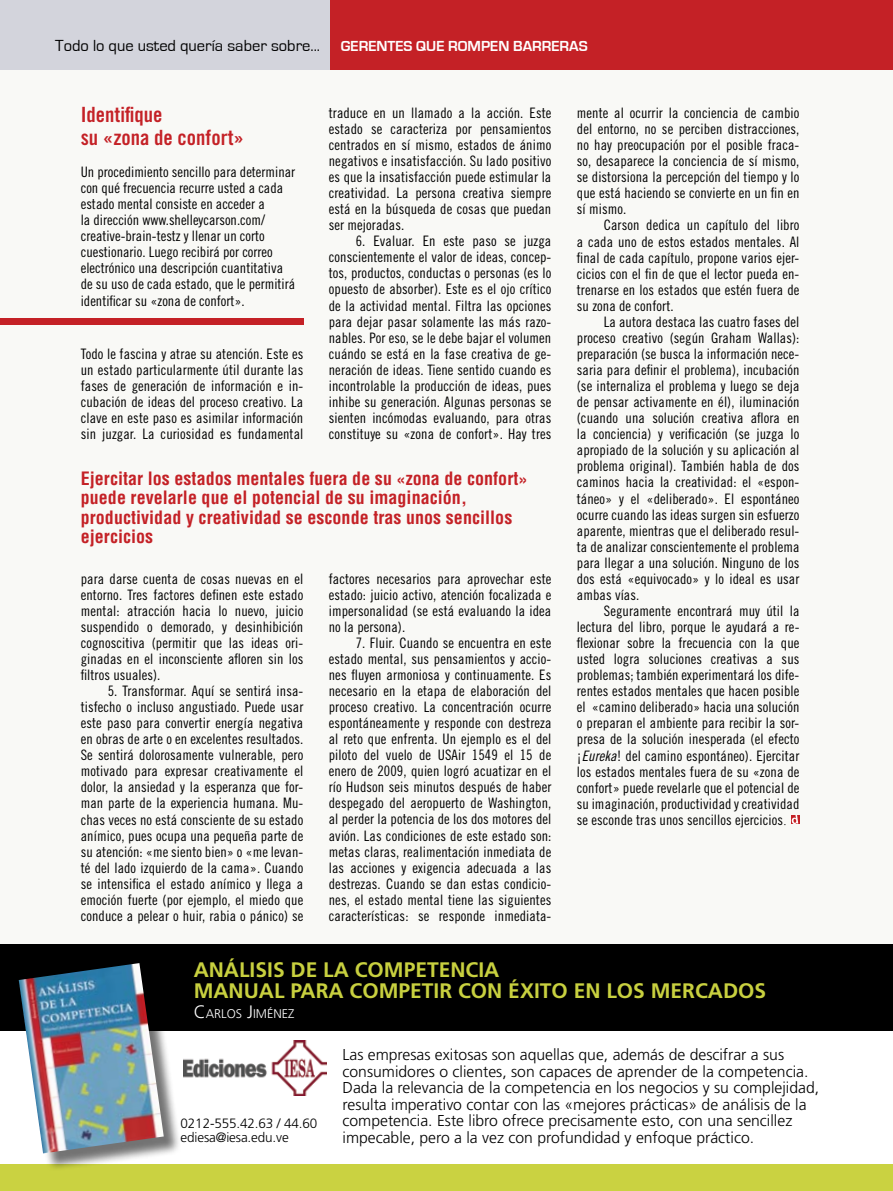
<style>
.page{position:relative;width:893px;height:1191px;background:#fff}
.page>*{position:absolute;margin:0;border:0;box-sizing:border-box;transform-origin:0 0}
.t1{font:700 21px "Frutiger";color:#c8d03f}
.t2{font:21px/22.5px "Trade Gothic Bold Cond Twenty";color:#c42126}
.t3{font:700 condensed 18px/19.5px "Helvetica";letter-spacing:.005em;color:#c42126}
.t4{font:16.5px "Eurostile";color:#000}
.t5{font:300 15.75px/16.5px "Frutiger";color:#000}
.t6{font:700 15px "Eurostile";color:#fff}
.t7{font:14.4px/16px "Trade Gothic Cond Eighteen";letter-spacing:.005em;color:#000;text-align:justify}
.t8{font:300 13.5px/14.2px "Frutiger";letter-spacing:-.01em;color:#000}
.t9{font:300 12.6px "Frutiger";color:#fff}
.s1{font-family:"Trade Gothic Cond Eighteen Obl"}
.s2{font-family:"Berkeley"}
.s3{font-size:18px}
</style>
<div class="page">
<div style="left:0;top:0;width:893px;height:1126px;background:#f9f9f6"></div>
<div style="left:0;top:0;width:893px;height:69px;background:#d3d4dc"></div>
<div style="left:330px;top:0;width:563px;height:69px;background:#c42126"></div>
<svg style="left:791px;top:815px;width:8px;height:8px"></svg>
<svg style="left:792px;top:815px;width:6px;height:9px"></svg>
<div style="left:0;top:318px;width:303px;height:6px;background:#c42126"></div>
<div style="left:0;top:944px;width:893px;height:247px;background:#cad241"></div>
<div style="left:0;top:990px;width:893px;height:173px;background:#fff"></div>
<img style="left:184px;top:1041px;width:142px;height:54px">
<div style="left:0;top:944px;width:893px;height:86px;background:#000"></div>
<div style="left:21px;top:965px;width:160px;height:206px;background:#000;opacity:.55"></div>
<img style="left:19px;top:963px;width:145px;height:190px">
<p class="t4" style="left:55px;top:37px;width:266px">Todo lo que usted quería saber sobre...</p>
<p class="t6" style="left:341px;top:38px;width:248px">GERENTES QUE ROMPEN BARRERAS</p>
<h1 class="t2" style="left:81px;top:103px;width:165px">Identifique<br>su «zona de confort»</h1>
<p class="t7" style="left:81px;top:164px;width:216px;text-align:left">Un procedimiento sencillo para determinar con qué frecuencia recurre usted a cada estado mental consiste en acceder a<br>la dirección www.shelleycarson.com/ creative-brain-testz y llenar un corto cuestionario. Luego recibirá por correo electrónico una descripción cuantitativa de su uso de cada estado, que le permitirá identificar su «zona de confort».</p>
<p class="t7" style="left:81px;top:345px;width:224px">Todo le fascina y atrae su atención. Este es un estado particularmente útil durante las fases de generación de información e in&shy;cubación de ideas del proceso creativo. La clave en este paso es asimilar información sin juzgar. La curiosidad es fundamental</p>
<p class="t7" style="left:329px;top:104px;width:224px">traduce en un llamado a la acción. Este estado se caracteriza por pensamientos centrados en sí mismo, estados de ánimo negativos e insatisfacción. Su lado positivo es que la insatisfacción puede estimular la creatividad. La persona creativa siempre está en la búsqueda de cosas que puedan ser mejoradas.</p>
<p class="t7" style="left:329px;top:233px;width:224px;text-indent:27px">6. Evaluar. En este paso se juzga conscientemente el valor de ideas, concep&shy;tos, productos, conductas o personas (es lo opuesto de absorber). Este es el ojo crítico de la actividad mental. Filtra las opciones para dejar pasar solamente las más razo&shy;nables. Por eso, se le debe bajar el volumen cuándo se está en la fase creativa de ge&shy;neración de ideas. Tiene sentido cuando es incontrolable la producción de ideas, pues inhibe su generación. Algunas personas se sienten incómodas evaluando, para otras constituye su «zona de confort». Hay tres</p>
<p class="t3" style="left:81px;top:468px;width:448px">Ejercitar los estados mentales fuera de su «zona de confort» puede revelarle que el potencial de su imaginación, productividad y creatividad se esconde tras unos sencillos ejercicios</p>
<p class="t7" style="left:81px;top:570px;width:224px">para darse cuenta de cosas nuevas en el entorno. Tres factores definen este estado mental: atracción hacia lo nuevo, juicio suspendido o demorado, y desinhibición cognoscitiva (permitir que las ideas ori&shy;ginadas en el inconsciente afloren sin los filtros usuales).</p>
<p class="t7" style="left:81px;top:682px;width:224px;text-indent:27px">5. Transformar. Aquí se sentirá insa&shy;tisfecho o incluso angustiado. Puede usar este paso para convertir energía negativa en obras de arte o en excelentes resultados.<br>Se sentirá dolorosamente vulnerable, pero motivado para expresar creativamente el dolor, la ansiedad y la esperanza que for&shy;man parte de la experiencia humana. Mu&shy;chas veces no está consciente de su estado anímico, pues ocupa una pequeña parte de su atención: «me siento bien» o «me levan&shy;té del lado izquierdo de la cama». Cuando se intensifica el estado anímico y llega a emoción fuerte (por ejemplo, el miedo que conduce a pelear o huir, rabia o pánico) se</p>
<p class="t7" style="left:329px;top:570px;width:224px">factores necesarios para aprovechar este estado: juicio activo, atención focalizada e impersonalidad (se está evaluando la idea no la persona).</p>
<p class="t7" style="left:329px;top:634px;width:224px;text-indent:27px">7. Fluir. Cuando se encuentra en este estado mental, sus pensamientos y accio&shy;nes fluyen armoniosa y continuamente. Es necesario en la etapa de elaboración del proceso creativo. La concentración ocurre espontáneamente y responde con destreza al reto que enfrenta. Un ejemplo es el del piloto del vuelo de USAir 1549 el 15 de enero de 2009, quien logró acuatizar en el río Hudson seis minutos después de haber despegado del aeropuerto de Washington, al perder la potencia de los dos motores del avión. Las condiciones de este estado son: metas claras, realimentación inmediata de las acciones y exigencia adecuada a las destrezas. Cuando se dan estas condicio&shy;nes, el estado mental tiene las siguientes características: se responde inmediata-</p>
<p class="t7" style="left:577px;top:105px;width:224px">mente al ocurrir la conciencia de cambio del entorno, no se perciben distracciones, no hay preocupación por el posible fraca&shy;so, desaparece la conciencia de sí mismo, se distorsiona la percepción del tiempo y lo que está haciendo se convierte en un fin en sí mismo.</p>
<p class="t7" style="left:577px;top:217px;width:224px;text-indent:27px">Carson dedica un capítulo del libro a cada uno de estos estados mentales. Al final de cada capítulo, propone varios ejer&shy;cicios con el fin de que el lector pueda en&shy;trenarse en los estados que estén fuera de su zona de confort.</p>
<p class="t7" style="left:577px;top:313px;width:224px;text-indent:27px">La autora destaca las cuatro fases del proceso creativo (según Graham Wallas): preparación (se busca la información nece&shy;saria para definir el problema), incubación (se internaliza el problema y luego se deja de pensar activamente en él), iluminación (cuando una solución creativa aflora en la conciencia) y verificación (se juzga lo apropiado de la solución y su aplicación al problema original). También habla de dos caminos hacia la creatividad: el «espon&shy;táneo» y el «deliberado». El espontáneo ocurre cuando las ideas surgen sin esfuerzo aparente, mientras que el deliberado resul&shy;ta de analizar conscientemente el problema para llegar a una solución. Ninguno de los dos está «equivocado» y lo ideal es usar ambas vías.</p>
<p class="t7" style="left:577px;top:602px;width:224px;text-indent:27px">Seguramente encontrará muy útil la lectura del libro, porque le ayudará a re&shy;flexionar sobre la frecuencia con la que usted logra soluciones creativas a sus problemas; también experimentará los dife&shy;rentes estados mentales que hacen posible el «camino deliberado» hacia una solución o preparan el ambiente para recibir la sor&shy;presa de la solución inesperada (el efecto ¡<span class="s1">Eureka</span>! del camino espontáneo). Ejercitar los estados mentales fuera de su «zona de confort» puede revelarle que el potencial de su imaginación, productividad y creatividad se esconde tras unos sencillos ejercicios<span class="s2">.</span></p>
<h1 class="t1" style="left:194px;top:957px;width:204px">ANÁLISIS DE LA COMPETE</h1>
<h1 class="t1" style="left:450px;top:957px;width:28px">NCIA</h1>
<h1 class="t1" style="left:194px;top:978px;width:111px">MANUAL PARA</h1>
<h1 class="t1" style="left:350px;top:978px;width:43px">COMPETIR</h1>
<h1 class="t1" style="left:458px;top:978px;width:208px">CON ÉXITO EN LOS MERCA</h1>
<h1 class="t1" style="left:723px;top:978px;width:45px">DOS</h1>
<p class="t9" style="left:194px;top:1006px;width:102px"><span class="s3">C</span>ARLOS <span class="s3">J</span>IMÉNEZ</p>
<p class="t5" style="left:342px;top:1046px;width:478px">Las empresas exitosas son aquellas que, además de descifrar a sus consumidores o clientes, son capaces de aprender de la competencia.<br>Dada la relevancia de la competencia en los negocios y su complejidad, resulta imperativo contar con las «mejores prácticas» de análisis de la competencia. Este libro ofrece precisamente esto, con una sencillez impecable, pero a la vez con profundidad y enfoque práctico.</p>
<p class="t8" style="left:181px;top:1115px;width:138px">0212-555.42.63 / 44.60 ediesa@iesa.edu.ve</p>
</div>
